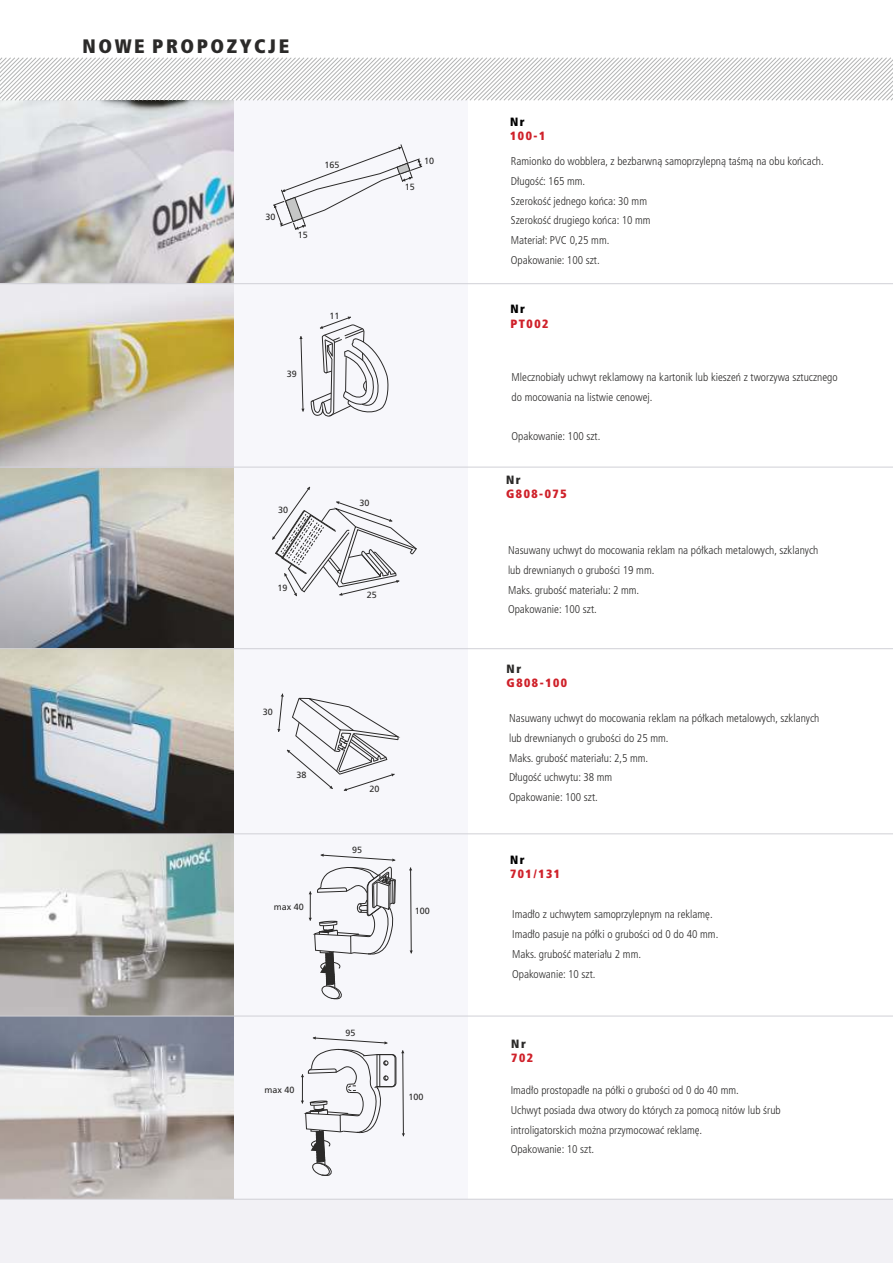
<style>
.page{position:relative;width:893px;height:1263px;background:#fff}
.page>*{position:absolute;margin:0;border:0;box-sizing:border-box;transform-origin:0 0}
.t1{font:900 condensed 19.5px "Frutiger CE";letter-spacing:.13em;color:#2b2a29}
.t2{font:900 condensed 12px "Frutiger CE";letter-spacing:.13em;color:#cf212a}
.t3{font:900 condensed 12px "Frutiger CE";color:#000}
.t4{font:900 condensed 12px "Frutiger CE";color:#2b2a29}
.t5{font:300 condensed 11.25px/19.6px "Frutiger CE";color:#2b2a29}
.t6{font:9px "Frutiger CE";color:#2b2a29}
</style>
<div class="page">
<img style="left:0;top:101px;width:234px;height:1098px">
<div style="left:234px;top:100px;width:234px;height:1099px;background:#f7f7fb"></div>
<div style="left:0;top:1199px;width:893px;height:64px;background:#f2f1f5"></div>
<hr style="left:0;top:1199px;width:893px;height:1px;background:#d0d0d6">
<hr style="left:0;top:1016px;width:893px;height:1px;background:#d0d0d6">
<hr style="left:0;top:833px;width:893px;height:1px;background:#d0d0d6">
<hr style="left:0;top:467px;width:893px;height:1px;background:#d0d0d6">
<hr style="left:0;top:648px;width:893px;height:1px;background:#d0d0d6">
<hr style="left:0;top:283px;width:893px;height:1px;background:#d0d0d6">
<svg style="left:273px;top:144px;width:149px;height:86px"></svg>
<svg style="left:311px;top:316px;width:78px;height:101px"></svg>
<svg style="left:299px;top:336px;width:6px;height:76px"></svg>
<svg style="left:272px;top:486px;width:145px;height:110px"></svg>
<svg style="left:277px;top:693px;width:122px;height:98px"></svg>
<svg style="left:301px;top:1036px;width:104px;height:140px"></svg>
<svg style="left:409px;top:867px;width:4px;height:87px"></svg>
<svg style="left:309px;top:854px;width:87px;height:146px"></svg>
<svg style="left:0;top:57px;width:893px;height:44px"></svg>
<h1 class="t1" style="left:83px;top:38px;width:208px">NOWE PROPOZYCJE</h1>
<p class="t6" style="left:265px;top:213px;width:12px">30</p>
<p class="t6" style="left:324px;top:161px;width:17px">165</p>
<p class="t6" style="left:298px;top:231px;width:12px">15</p>
<p class="t6" style="left:287px;top:370px;width:12px">39</p>
<p class="t6" style="left:329px;top:312px;width:12px">11</p>
<p class="t6" style="left:405px;top:182px;width:12px">15</p>
<p class="t6" style="left:424px;top:157px;width:12px">10</p>
<p class="t6" style="left:278px;top:506px;width:12px">30</p>
<p class="t6" style="left:277px;top:584px;width:12px">19</p>
<p class="t6" style="left:263px;top:708px;width:12px">30</p>
<p class="t6" style="left:296px;top:771px;width:12px">38</p>
<p class="t6" style="left:274px;top:903px;width:32px">max 40</p>
<p class="t6" style="left:359px;top:499px;width:12px">30</p>
<p class="t6" style="left:367px;top:591px;width:12px">25</p>
<p class="t6" style="left:369px;top:785px;width:12px">20</p>
<p class="t6" style="left:352px;top:846px;width:12px">95</p>
<p class="t6" style="left:415px;top:907px;width:17px">100</p>
<p class="t6" style="left:264px;top:1086px;width:32px">max 40</p>
<p class="t6" style="left:345px;top:1029px;width:12px">95</p>
<p class="t6" style="left:409px;top:1093px;width:17px">100</p>
<p class="t3" style="left:510px;top:117px;width:16px">Nr</p>
<p class="t2" style="left:510px;top:131px;width:37px">100-1</p>
<p class="t5" style="left:511px;top:153px;width:314px">Ramionko do wobblera, z bezbarwn¹ samoprzylepn¹ taœm¹ na obu koñcach.<br>D³ugoœæ: 165 mm.<br>Szerokoœæ jednego koñca: 30 mm<br>Szerokoœæ drugiego koñca: 10 mm<br>Materia³: PVC 0,25 mm.<br>Opakowanie: 100 szt.</p>
<p class="t3" style="left:510px;top:304px;width:16px">Nr</p>
<p class="t2" style="left:510px;top:318px;width:40px">PT002</p>
<p class="t5" style="left:512px;top:369px;width:327px">Mlecznobia³y uchwyt reklamowy na kartonik lub kieszeñ z tworzywa sztucznego do mocowania na listwie cenowej.</p>
<p class="t5" style="left:512px;top:428px;width:90px">Opakowanie: 100 szt.</p>
<p class="t4" style="left:506px;top:475px;width:16px">Nr</p>
<p class="t2" style="left:506px;top:489px;width:62px">G808-075</p>
<p class="t5" style="left:508px;top:541px;width:312px">Nasuwany uchwyt do mocowania reklam na pó³kach metalowych, szklanych lub drewnianych o gruboœci 19 mm.<br>Maks. gruboœæ materia³u: 2 mm.<br>Opakowanie: 100 szt.</p>
<p class="t4" style="left:507px;top:664px;width:16px">Nr</p>
<p class="t2" style="left:507px;top:678px;width:62px">G808-100</p>
<p class="t5" style="left:509px;top:710px;width:312px">Nasuwany uchwyt do mocowania reklam na pó³kach metalowych, szklanych lub drewnianych o gruboœci do 25 mm.<br>Maks. gruboœæ materia³u: 2,5 mm.<br>D³ugoœæ uchwytu: 38 mm<br>Opakowanie: 100 szt.</p>
<p class="t3" style="left:510px;top:855px;width:16px">Nr</p>
<p class="t2" style="left:510px;top:869px;width:51px">701/131</p>
<p class="t5" style="left:512px;top:906px;width:208px">Imad³o z uchwytem samoprzylepnym na reklamê.<br>Imad³o pasuje na pó³ki o gruboœci od 0 do 40 mm.<br>Maks. gruboœæ materia³u 2 mm.<br>Opakowanie: 10 szt.</p>
<p class="t4" style="left:511px;top:1039px;width:16px">Nr</p>
<p class="t2" style="left:511px;top:1053px;width:23px">702</p>
<p class="t5" style="left:511px;top:1081px;width:271px">Imad³o prostopad³e na pó³ki o gruboœci od 0 do 40 mm.<br>Uchwyt posiada dwa otwory do których za pomoc¹ nitów lub œrub introligatorskich mo¿na przymocowaæ reklamê.<br>Opakowanie: 10 szt.</p>
</div>
